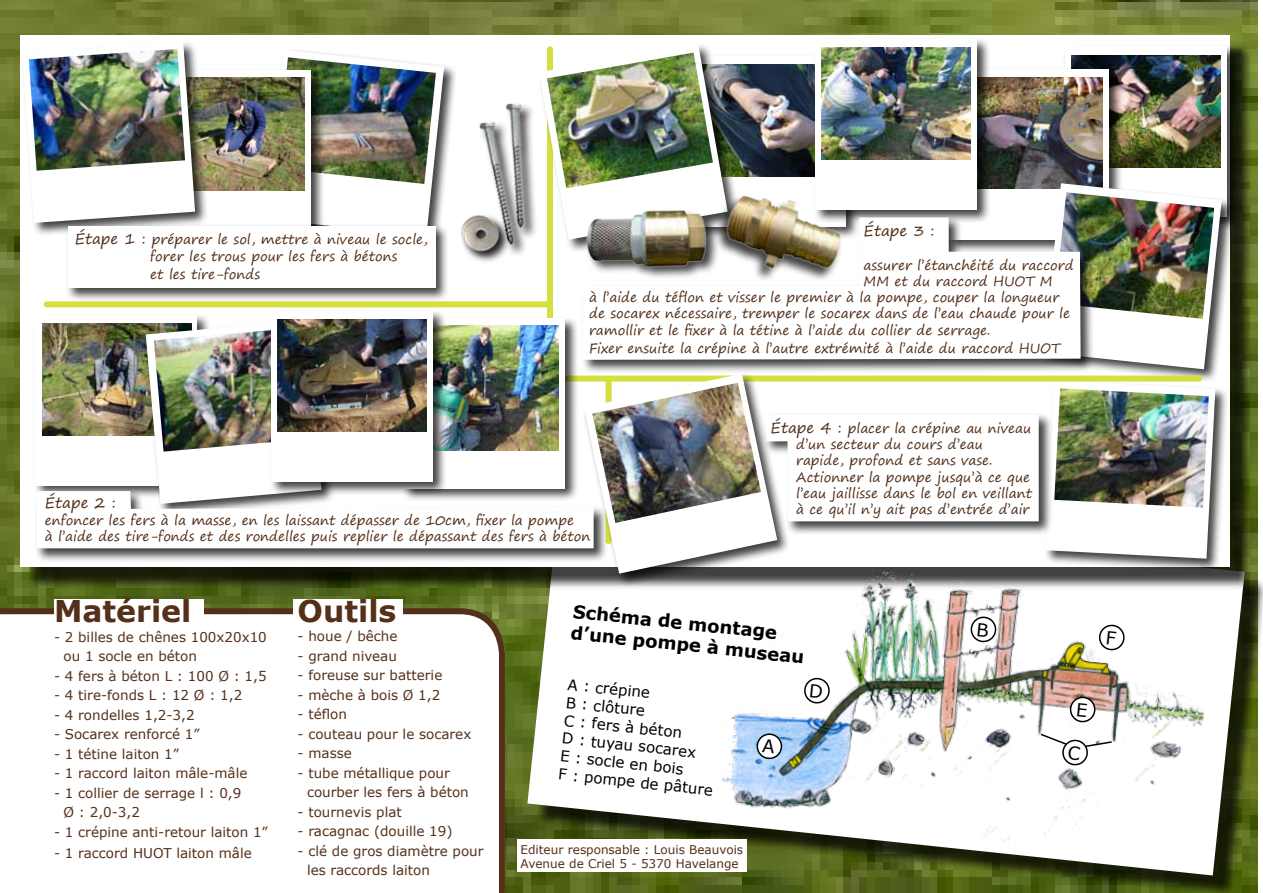
<style>
.page{position:relative;width:1263px;height:893px;background:#fff}
.page>*{position:absolute;margin:0;border:0;box-sizing:border-box;transform-origin:0 0}
.t1{font:700 30px "Verdana";color:#54301a}
.t2{font:700 18px/21.6px "Verdana";color:#000}
.t3{font:15px/18px "Verdana";color:#000}
.t4{font:15px "Segoe Print";color:#54301a}
.t5{font:13.5px/16.2px "Segoe Print";color:#54301a}
.t6{font:13.5px/19.5px "Verdana";color:#54301a}
.t7{font:12px/14.4px "Verdana";color:#54301a}
.s1{font-size:15px}
</style>
<div class="page">
<img style="left:0;top:0;width:1257px;height:893px">
<svg style="left:0;top:608px;width:505px;height:285px"></svg>
<div style="left:534px;top:507px;width:729px;height:386px;background:#000;opacity:.75"></div>
<svg style="left:527px;top:590px;width:718px;height:285px"></svg>
<div style="left:54px;top:599px;width:150px;height:26px;background:#fff"></div>
<div style="left:27px;top:42px;width:1226px;height:548px;background:#000;opacity:.75"></div>
<div style="left:293px;top:599px;width:110px;height:26px;background:#fff"></div>
<img style="left:709px;top:574px;width:507px;height:297px">
<div style="left:517px;top:839px;width:229px;height:33px;background:#fff"></div>
<div style="left:20px;top:40px;width:188px;height:196px;background:#fff"></div>
<div style="left:1062px;top:44px;width:179px;height:186px;background:#000;opacity:.75"></div>
<div style="left:1041px;top:181px;width:194px;height:201px;background:#000;opacity:.75"></div>
<div style="left:1043px;top:378px;width:186px;height:194px;background:#000;opacity:.75"></div>
<div style="left:582px;top:371px;width:208px;height:215px;background:#000;opacity:.75"></div>
<img style="left:22px;top:42px;width:1200px;height:532px">
<img style="left:592px;top:383px;width:169px;height:140px">
<svg style="left:1068px;top:695px;width:29px;height:28px"></svg>
<svg style="left:1097px;top:623px;width:29px;height:28px"></svg>
<svg style="left:802px;top:676px;width:29px;height:28px"></svg>
<svg style="left:969px;top:615px;width:29px;height:28px"></svg>
<svg style="left:755px;top:732px;width:29px;height:28px"></svg>
<svg style="left:1039px;top:732px;width:74px;height:34px"></svg>
<p class="t5" style="left:150px;top:231px;width:279px;text-indent:-76px"><span class="s1">Étape 1 :</span> préparer le sol, mettre à niveau le socle, forer les trous pour les fers à bétons</p>
<p class="t5" style="left:150px;top:265px;width:111px">et les tire-fonds</p>
<p class="t4" style="left:864px;top:217px;width:73px">Étape 3 :</p>
<p class="t5" style="left:864px;top:257px;width:212px">assurer l’étanchéité du raccord</p>
<p class="t5" style="left:864px;top:273px;width:191px">MM et du raccord HUOT M</p>
<p class="t5" style="left:589px;top:289px;width:472px">à l’aide du téflon et visser le premier à la pompe, couper la longueur</p>
<p class="t5" style="left:589px;top:305px;width:482px">de socarex nécessaire, tremper le socarex dans de l’eau chaude pour le</p>
<p class="t5" style="left:589px;top:321px;width:403px">ramollir et le fixer à la tétine à l’aide du collier de serrage.</p>
<p class="t5" style="left:589px;top:339px;width:472px">Fixer ensuite la crépine à l’autre extrémité à l’aide du raccord HUOT</p>
<p class="t4" style="left:45px;top:490px;width:73px">Étape 2 :</p>
<p class="t5" style="left:45px;top:511px;width:547px">enfoncer les fers à la masse, en les laissant dépasser de 10cm, fixer la pompe<br>à l’aide des tire-fonds et des rondelles puis replier le dépassant des fers à béton</p>
<p class="t5" style="left:796px;top:420px;width:237px;text-indent:-25px"><span class="s1">Étape 4 :</span> placer la crépine au niveau d’un secteur du cours d’eau rapide, profond et sans vase.<br>Actionner la pompe jusqu’à ce que l’eau jaillisse dans le bol en veillant à ce qu’il n’y ait pas d’entrée d’air</p>
<h1 class="t1" style="left:54px;top:590px;width:139px">Matériel</h1>
<p class="t6" style="left:64px;top:627px;width:205px;text-indent:-10px">- 2 billes de chênes 100x20x10 ou 1 socle en béton</p>
<p class="t6" style="left:54px;top:666px;width:214px">- 4 fers à béton L : 100 Ø : 1,5</p>
<p class="t6" style="left:54px;top:685px;width:190px">- 4 tire-fonds L : 12 Ø : 1,2</p>
<p class="t6" style="left:54px;top:705px;width:142px">- 4 rondelles 1,2-3,2</p>
<p class="t6" style="left:54px;top:724px;width:147px">- Socarex renforcé 1”</p>
<p class="t6" style="left:54px;top:744px;width:127px">- 1 tétine laiton 1”</p>
<p class="t6" style="left:54px;top:763px;width:195px">- 1 raccord laiton mâle-mâle</p>
<p class="t6" style="left:64px;top:783px;width:179px;text-indent:-10px">- 1 collier de serrage l : 0,9<br>Ø : 2,0-3,2</p>
<p class="t6" style="left:54px;top:822px;width:215px">- 1 crépine anti-retour laiton 1”</p>
<p class="t6" style="left:54px;top:843px;width:199px">- 1 raccord HUOT laiton mâle</p>
<h1 class="t1" style="left:297px;top:590px;width:100px">Outils</h1>
<p class="t6" style="left:297px;top:627px;width:101px">- houe / bêche</p>
<p class="t6" style="left:297px;top:646px;width:101px">- grand niveau</p>
<p class="t6" style="left:297px;top:666px;width:146px">- foreuse sur batterie</p>
<p class="t6" style="left:297px;top:685px;width:144px">- mèche à bois Ø 1,2</p>
<p class="t6" style="left:297px;top:705px;width:51px">- téflon</p>
<p class="t6" style="left:297px;top:724px;width:175px">- couteau pour le socarex</p>
<p class="t6" style="left:297px;top:744px;width:56px">- masse</p>
<p class="t6" style="left:307px;top:763px;width:163px;text-indent:-10px">- tube métallique pour courber les fers à béton</p>
<p class="t6" style="left:297px;top:802px;width:106px">- tournevis plat</p>
<p class="t6" style="left:297px;top:822px;width:156px">- racagnac (douille 19)</p>
<p class="t6" style="left:307px;top:841px;width:178px;text-indent:-10px">- clé de gros diamètre pour les raccords laiton</p>
<h2 class="t2" style="left:574px;top:600px;width:236px;rotate:6deg">Schéma de montage d’une pompe à museau</h2>
<p class="t3" style="left:569px;top:675px;width:157px;rotate:6deg">A : crépine<br>B : clôture<br>C : fers à béton<br>D : tuyau socarex<br>E : socle en bois<br>F : pompe de pâture</p>
<p class="t7" style="left:520px;top:842px;width:224px">Editeur responsable : Louis Beauvois<br>Avenue de Criel 5 - 5370 Havelange</p>
</div>
